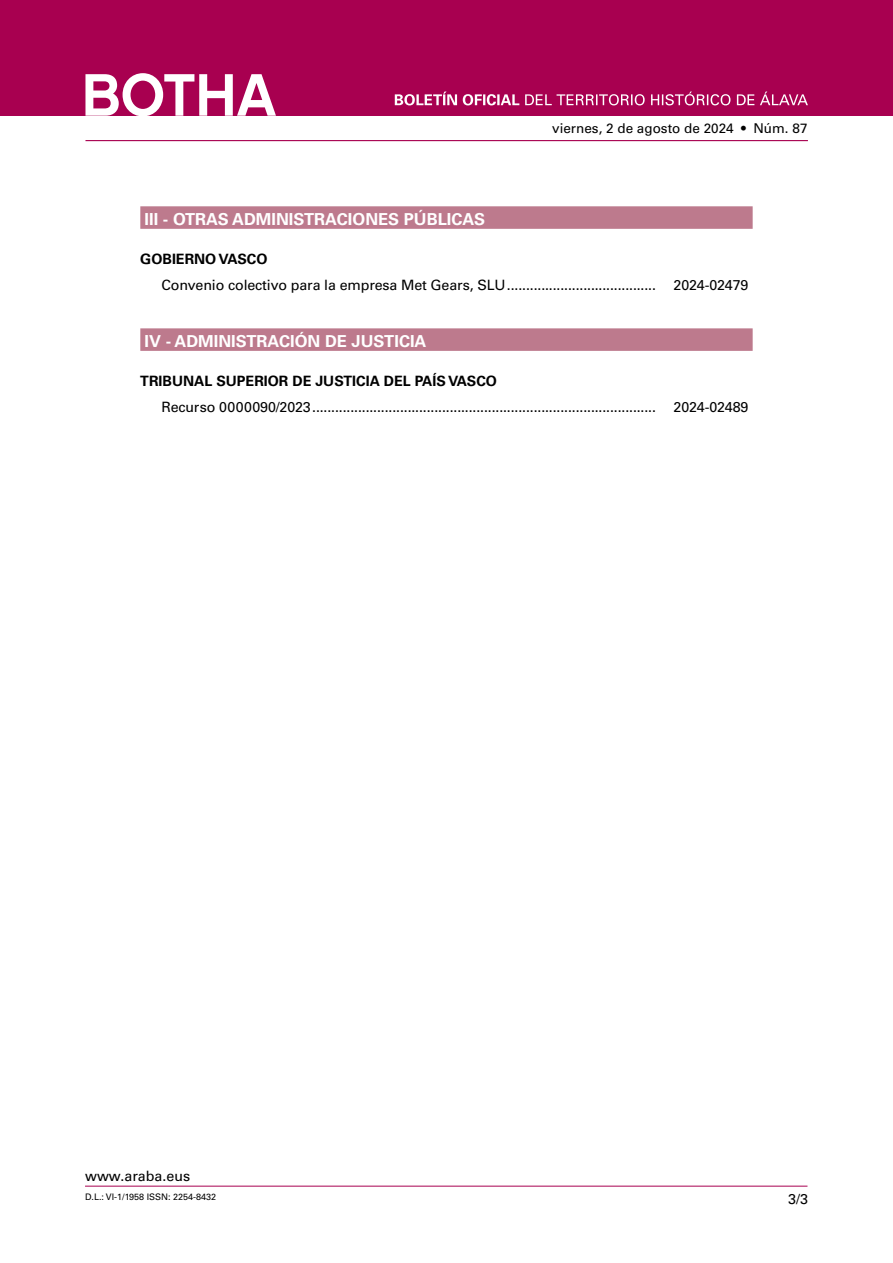
<style>
.page{position:relative;width:893px;height:1263px;background:#fff}
.page>*{position:absolute;margin:0;border:0;box-sizing:border-box;transform-origin:0 0}
.t1{font:700 16.5px "Univers LT Std";color:#fff}
.t2{font:14.25px "Univers LT Std";letter-spacing:-.01em;color:#000}
.t3{font:700 14.25px "Univers LT Std";color:#000}
.t4{font:13.5px "Univers LT Std";color:#000}
.t5{font:9px "Univers LT Std";color:#000}
</style>
<div class="page">
<div style="left:0;top:0;width:893px;height:115px;background:#a80050"></div>
<svg style="left:85px;top:73px;width:191px;height:43px"></svg>
<hr style="left:85px;top:140px;width:723px;height:1px;background:#a80050">
<svg style="left:395px;top:92px;width:413px;height:13px"></svg>
<hr style="left:85px;top:1186px;width:722px;height:1px;background:#a80050">
<div style="left:140px;top:206px;width:613px;height:23px;background:#bd7a8d"></div>
<div style="left:140px;top:328px;width:613px;height:23px;background:#bd7a8d"></div>
<p class="t4" style="left:552px;top:121px;width:257px">viernes, 2 de agosto de 2024 • Núm. 87</p>
<p class="t1" style="left:145px;top:209px;width:342px">III - OTRAS ADMINISTRACIONES PÚBLICAS</p>
<p class="t3" style="left:140px;top:250px;width:129px">GOBIERNO VASCO</p>
<p class="t2" style="left:162px;top:277px;width:588px">Convenio colectivo para la empresa Met Gears, SLU....................................... 2024-02479</p>
<p class="t1" style="left:145px;top:331px;width:283px">IV - ADMINISTRACIÓN DE JUSTICIA</p>
<p class="t3" style="left:140px;top:372px;width:358px">TRIBUNAL SUPERIOR DE JUSTICIA DEL PAÍS VASCO</p>
<p class="t2" style="left:162px;top:399px;width:588px">Recurso 0000090/2023.......................................................................................... 2024-02489</p>
<p class="t2" style="left:85px;top:1167px;width:107px">www.araba.eus</p>
<p class="t5" style="left:85px;top:1192px;width:133px">D.L.: VI-1/1958 ISSN: 2254-8432</p>
<p class="t2" style="left:788px;top:1191px;width:21px">3/3</p>
</div>
